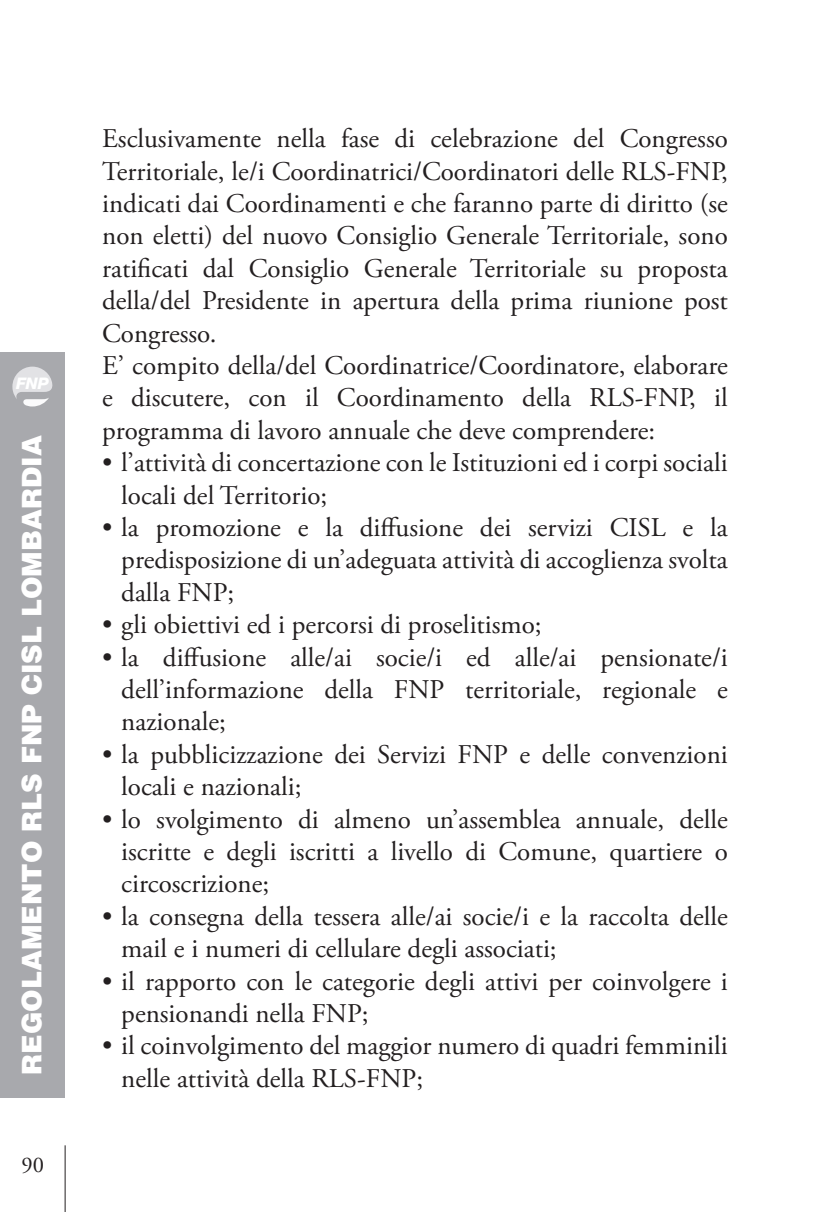
<style>
.page{position:relative;width:830px;height:1212px;background:#fff}
.page>*{position:absolute;margin:0;border:0;box-sizing:border-box;transform-origin:0 0}
.t1{font:27px/32.4px "Adobe Garamond Pro";color:#231f20;text-align:justify}
.t2{font:900 27px "Helvetica LT Std";color:#fff}
.t3{font:22.5px "Adobe Garamond Pro";color:#231f20}
.t4{font:italic 800 15.97px "Helvetica Neue LT Std";color:#fff}
</style>
<div class="page">
<hr style="left:65px;top:1145px;width:1px;height:67px;background:#231f20">
<div style="left:0;top:352px;width:64px;height:745px;background:#a8a9ad"></div>
<svg style="left:12px;top:367px;width:40px;height:39px"></svg>
<p class="t4" style="left:16px;top:374px;width:34px">FNP</p>
<p class="t2" style="left:14px;top:1074px;width:640px;rotate:-90deg">REGOLAMENTO RLS FNP CISL LOMBARDIA</p>
<p class="t3" style="left:21px;top:1152px;width:24px">90</p>
<p class="t1" style="left:102px;top:123px;width:627px">Esclusivamente nella fase di celebrazione del Congresso Territoriale, le/i Coordinatrici/Coordinatori delle RLS-FNP, indicati dai Coordinamenti e che faranno parte di diritto (se non eletti) del nuovo Consiglio Generale Territoriale, sono ratificati dal Consiglio Generale Territoriale su proposta della/del Presidente in apertura della prima riunione post Congresso.</p>
<p class="t1" style="left:102px;top:350px;width:627px">E’ compito della/del Coordinatrice/Coordinatore, elaborare e discutere, con il Coordinamento della RLS-FNP, il programma di lavoro annuale che deve comprendere:</p>
<p class="t1" style="left:121px;top:447px;width:607px;text-indent:-19px">• l’attività di concertazione con le Istituzioni ed i corpi sociali locali del Territorio;</p>
<p class="t1" style="left:121px;top:512px;width:607px;text-indent:-19px">• la promozione e la diffusione dei servizi CISL e la predisposizione di un’adeguata attività di accoglienza svolta dalla FNP;</p>
<p class="t1" style="left:102px;top:609px;width:441px">• gli obiettivi ed i percorsi di proselitismo;</p>
<p class="t1" style="left:121px;top:642px;width:607px;text-indent:-19px">• la diffusione alle/ai socie/i ed alle/ai pensionate/i dell’informazione della FNP territoriale, regionale e nazionale;</p>
<p class="t1" style="left:121px;top:739px;width:607px;text-indent:-19px">• la pubblicizzazione dei Servizi FNP e delle convenzioni locali e nazionali;</p>
<p class="t1" style="left:121px;top:804px;width:607px;text-indent:-19px">• lo svolgimento di almeno un’assemblea annuale, delle iscritte e degli iscritti a livello di Comune, quartiere o circoscrizione;</p>
<p class="t1" style="left:121px;top:901px;width:607px;text-indent:-19px">• la consegna della tessera alle/ai socie/i e la raccolta delle mail e i numeri di cellulare degli associati;</p>
<p class="t1" style="left:121px;top:966px;width:607px;text-indent:-19px">• il rapporto con le categorie degli attivi per coinvolgere i pensionandi nella FNP;</p>
<p class="t1" style="left:121px;top:1031px;width:607px;text-indent:-19px">• il coinvolgimento del maggior numero di quadri femminili nelle attività della RLS-FNP;</p>
</div>
